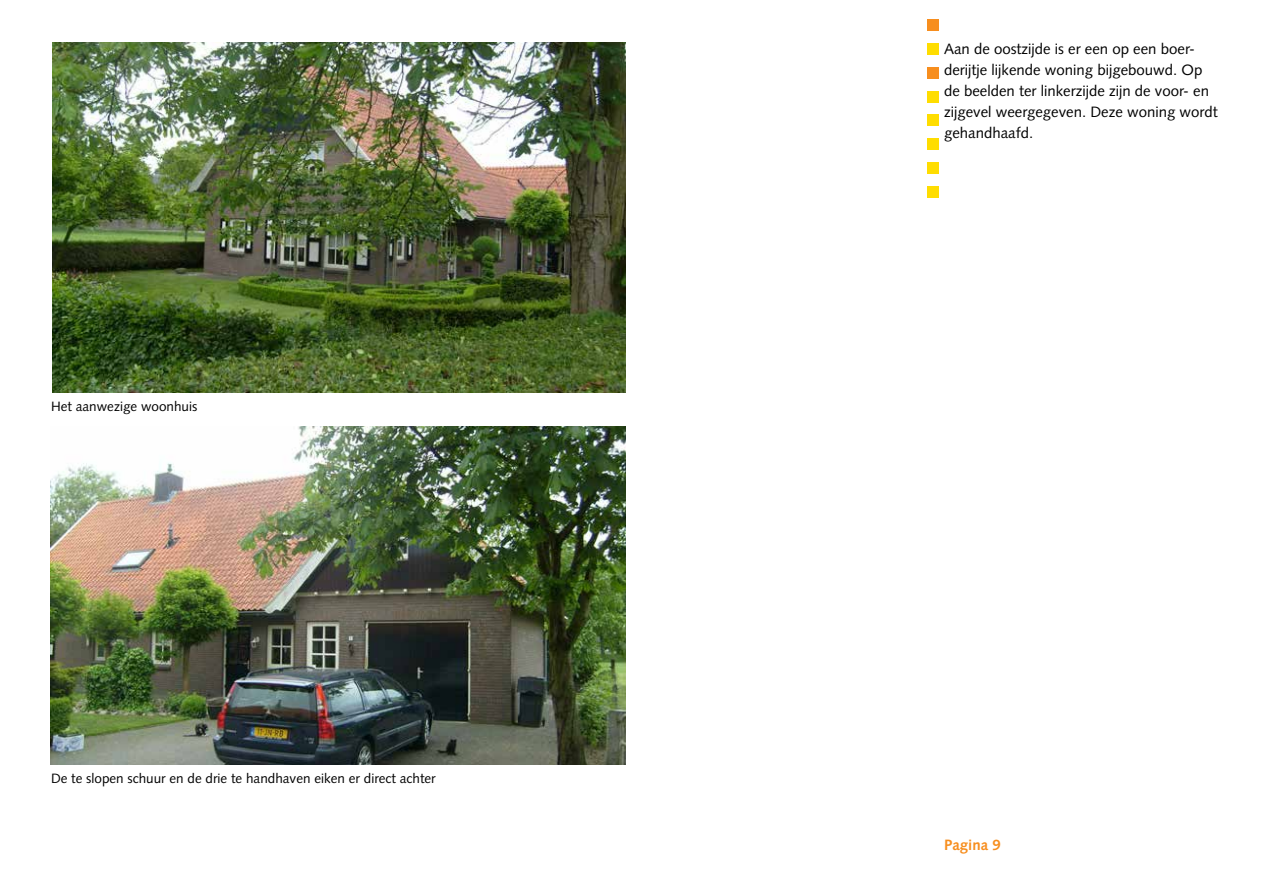
<style>
.page{position:relative;width:1263px;height:893px;background:#fff}
.page>*{position:absolute;margin:0;border:0;box-sizing:border-box;transform-origin:0 0}
.t1{font:15px/21px "Syntax LT Std";color:#000}
.t2{font:700 15px "Syntax";color:#f78e1e}
.t3{font:13.5px "Syntax LT Std";color:#000}
</style>
<div class="page">
<div style="left:927px;top:114px;width:11px;height:12px;background:#fd0"></div>
<div style="left:927px;top:138px;width:11px;height:12px;background:#fd0"></div>
<div style="left:927px;top:162px;width:11px;height:12px;background:#fd0"></div>
<div style="left:927px;top:186px;width:11px;height:12px;background:#fd0"></div>
<div style="left:927px;top:91px;width:11px;height:12px;background:#fd0"></div>
<div style="left:927px;top:67px;width:11px;height:12px;background:#f78e1e"></div>
<div style="left:927px;top:43px;width:11px;height:12px;background:#fd0"></div>
<div style="left:927px;top:19px;width:11px;height:12px;background:#f78e1e"></div>
<img style="left:53px;top:43px;width:572px;height:350px">
<img style="left:51px;top:426px;width:574px;height:339px">
<p class="t3" style="left:51px;top:399px;width:148px">Het aanwezige woonhuis</p>
<p class="t3" style="left:51px;top:771px;width:386px">De te slopen schuur en de drie te handhaven eiken er direct achter</p>
<p class="t1" style="left:944px;top:38px;width:275px">Aan de oostzijde is er een op een boer&shy;derijtje lijkende woning bijgebouwd. Op de beelden ter linkerzijde zijn de voor- en zijgevel weergegeven. Deze woning wordt gehandhaafd.</p>
<p class="t2" style="left:944px;top:836px;width:58px">Pagina 9</p>
</div>
